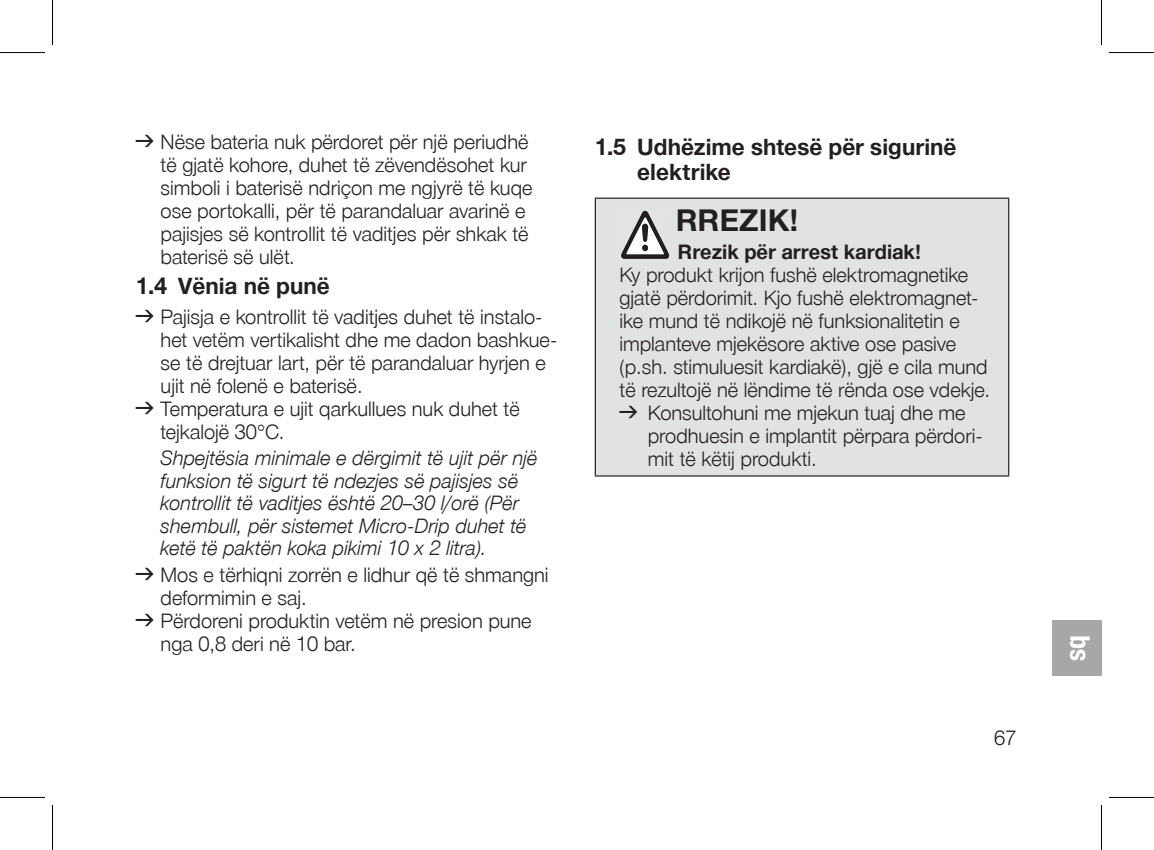
<style>
.page{position:relative;width:1154px;height:850px;background:#fff}
.page>*{position:absolute;margin:0;border:0;box-sizing:border-box;transform-origin:0 0}
.SAFE_signal_word{font:700 30px "Gardena Sans";letter-spacing:.005em;color:#231f20}
.t1{font:700 27.5px "Gardena Sans Cond";color:#fff}
.t2{font:700 22.5px/26px "Gardena Sans";color:#231f20}
.SAFE_consequences{font:20px/23px "Gardena Sans";color:#231f20}
.instruction_result{font:italic 20px/22.5px "Gardena Sans";color:#231f20}
.SAFE_source_of_hazard{font:700 20px "Gardena Sans";color:#231f20}
.s1{font-family:"Gardena Sans Callouts"}
</style>
<div class="page">
<div style="left:1052px;top:620px;width:49px;height:55px;background:#a8a7a7"></div>
<div style="left:595px;top:198px;width:414px;height:277px;background:#e1e2e4"></div>
<hr style="left:595px;top:197px;width:414px;height:2px;background:#231f20">
<hr style="left:595px;top:199px;width:1px;height:276px;background:#231f20">
<hr style="left:1008px;top:199px;width:1px;height:276px;background:#231f20">
<hr style="left:595px;top:475px;width:414px;height:1px;background:#231f20">
<svg style="left:621px;top:211px;width:49px;height:47px"></svg>
<hr style="left:0;top:52px;width:45px;height:1px;background:#000">
<hr style="left:1109px;top:52px;width:45px;height:1px;background:#000">
<hr style="left:0;top:796px;width:45px;height:1px;background:#000">
<hr style="left:1109px;top:796px;width:45px;height:1px;background:#000">
<hr style="left:52px;top:0;width:1px;height:45px;background:#000">
<hr style="left:52px;top:804px;width:1px;height:45px;background:#000">
<hr style="left:1101px;top:0;width:1px;height:45px;background:#000">
<hr style="left:1101px;top:804px;width:1px;height:45px;background:#000">
<p class="SAFE_consequences" style="left:161px;top:130px;width:373px;text-indent:-25px"><span class="s1">￫</span> Nëse bateria nuk përdoret për një periudhë të gjatë kohore, duhet të zëvendësohet kur simboli i baterisë ndriçon me ngjyrë të kuqe ose portokalli, për të parandaluar avarinë e pajisjes së kontrollit të vaditjes për shkak të baterisë së ulët.</p>
<p class="t2" style="left:136px;top:271px;width:195px">1.4 Vënia në punë</p>
<p class="SAFE_consequences" style="left:161px;top:304px;width:398px;text-indent:-25px"><span class="s1">￫</span> Pajisja e kontrollit të vaditjes duhet të instalo&shy;het vetëm vertikalisht dhe me dadon bashkue&shy;se të drejtuar lart, për të parandaluar hyrjen e ujit në folenë e baterisë.</p>
<p class="SAFE_consequences" style="left:161px;top:396px;width:361px;text-indent:-25px"><span class="s1">￫</span> Temperatura e ujit qarkullues nuk duhet të tejkalojë 30°C.</p>
<p class="instruction_result" style="left:161px;top:445px;width:378px">Shpejtësia minimale e dërgimit të ujit për një funksion të sigurt të ndezjes së pajisjes së kontrollit të vaditjes është 20–30 l/orë (Për shembull, për sistemet Micro-Drip duhet të ketë të paktën koka pikimi 10 x 2 litra).</p>
<p class="SAFE_consequences" style="left:161px;top:562px;width:390px;text-indent:-25px"><span class="s1">￫</span> Mos e tërhiqni zorrën e lidhur që të shmangni deformimin e saj.</p>
<p class="SAFE_consequences" style="left:161px;top:608px;width:373px;text-indent:-25px"><span class="s1">￫</span> Përdoreni produktin vetëm në presion pune nga 0,8 deri në 10 bar.</p>
<p class="t2" style="left:637px;top:132px;width:321px;text-indent:-43px">1.5 Udhëzime shtesë për sigurinë elektrike</p>
<p class="SAFE_signal_word" style="left:676px;top:198px;width:123px">RREZIK!</p>
<p class="SAFE_source_of_hazard" style="left:678px;top:237px;width:244px">Rrezik për arrest kardiak!</p>
<p class="SAFE_consequences" style="left:619px;top:262px;width:372px">Ky produkt krijon fushë elektromagnetike gjatë përdorimit. Kjo fushë elektromagnet&shy;ike mund të ndikojë në funksionalitetin e implanteve mjekësore aktive ose pasive (p.sh. stimuluesit kardiakë), gjë e cila mund të rezultojë në lëndime të rënda ose vdekje.</p>
<p class="SAFE_consequences" style="left:648px;top:400px;width:337px;text-indent:-28px"><span class="s1">￫</span> Konsultohuni me mjekun tuaj dhe me prodhuesin e implantit përpara përdori&shy;mit të këtij produkti.</p>
<p class="SAFE_consequences" style="left:994px;top:725px;width:24px">67</p>
<h2 class="t1" style="left:1056px;top:661px;width:27px;rotate:-90deg">sq</h2>
</div>
